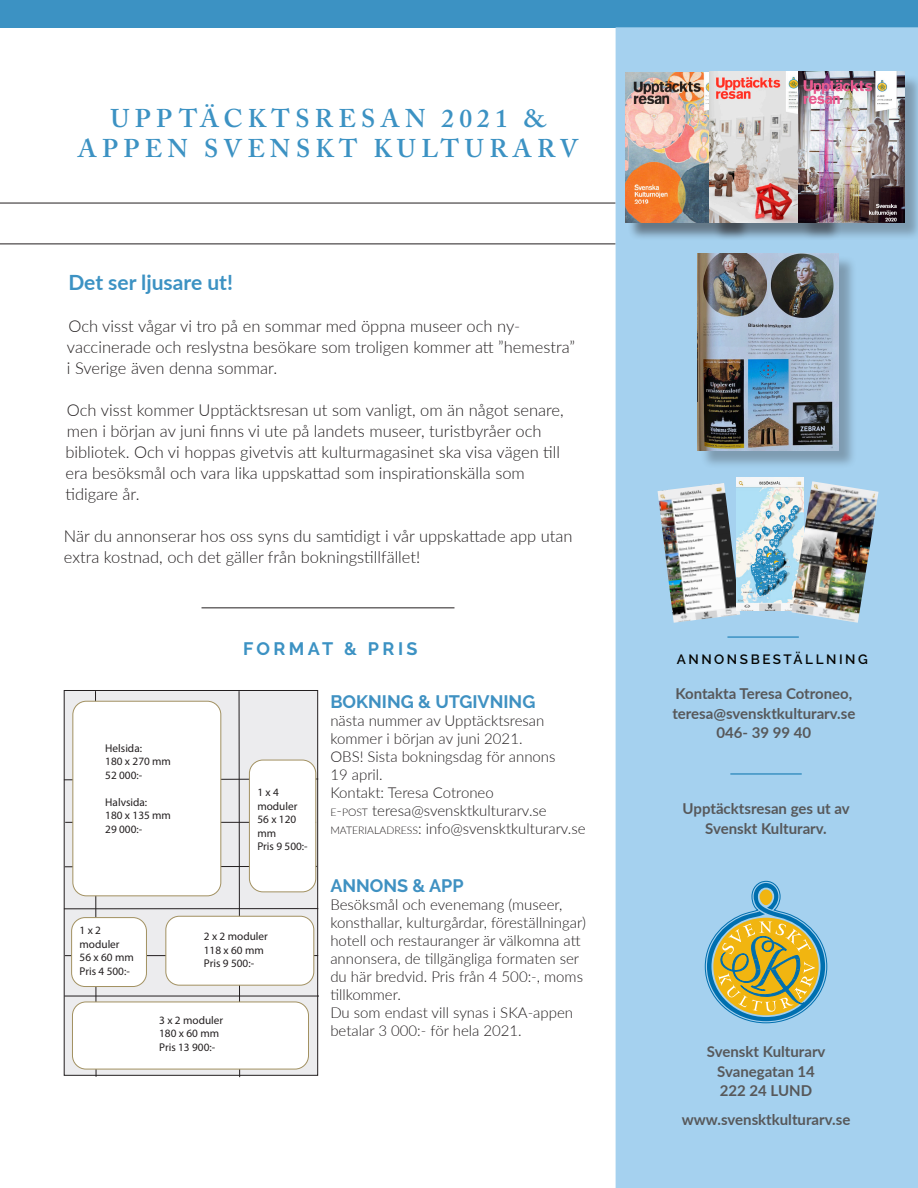
<style>
.page{position:relative;width:918px;height:1188px;background:#fff}
.page>*{position:absolute;margin:0;border:0;box-sizing:border-box;transform-origin:0 0}
.Main_Section_Header{font:600 25.5px/30.6px "Adobe Caslon Pro";letter-spacing:.215em;color:#3c92c3;text-align:center}
.Main_and_Sidebar_Bod{font:700 21px "Lato";color:#3c92c3}
.t1{font:700 18px "Raleway";color:#3f91c2}
.Main_Section_Header-2{font:700 18px "Raleway";letter-spacing:.19em;color:#3c92c3}
.Main_and_Sidebar_Bod-2{font:300 16.5px/21px "Lato";color:#231f20}
.t2{font:300 15px/18px "Lato";color:#231f20}
.Main_and_Sidebar_Bod-3{font:700 15px/19.5px "Lato";color:#57585a}
.Sidebar_Section_Titl{font:600 13.5px "Raleway";letter-spacing:.19em;color:#040503}
.t3{font:11.25px/13.5px "Myriad Pro";color:#231f20}
.s1{font-size:10.5px}
.s2{font-style:inherit}
</style>
<div class="page">
<div style="left:0;top:0;width:918px;height:27px;background:#3c92c3"></div>
<hr style="left:0;top:244px;width:616px;height:1px;background:#231f20">
<hr style="left:0;top:203px;width:616px;height:1px;background:#231f20">
<div style="left:616px;top:28px;width:301px;height:1159px;background:#a5d1ef"></div>
<div style="left:616px;top:27px;width:302px;height:1161px;border:2px solid #a5d1ef"></div>
<hr style="left:727px;top:636px;width:72px;height:2px;background:#3c92c3">
<hr style="left:730px;top:773px;width:72px;height:2px;background:#3c92c3">
<div style="left:700px;top:255px;width:157px;height:215px;background:#231f20;opacity:.3"></div>
<img style="left:698px;top:253px;width:140px;height:198px">
<svg style="left:705px;top:881px;width:122px;height:142px"></svg>
<div style="left:628px;top:74px;width:122px;height:167px;background:#231f20;opacity:.5"></div>
<img style="left:625px;top:72px;width:84px;height:151px">
<div style="left:712px;top:74px;width:129px;height:168px;background:#231f20;opacity:.5"></div>
<img style="left:709px;top:72px;width:90px;height:151px">
<div style="left:801px;top:74px;width:117px;height:168px;background:#231f20;opacity:.3"></div>
<img style="left:799px;top:72px;width:105px;height:151px">
<hr style="left:202px;top:608px;width:252px;height:1px;background:#231f20">
<svg style="left:64px;top:691px;width:255px;height:387px;background:#e1e0e1"></svg>
<hr style="left:65px;top:822px;width:251px;height:1px;background:#231f20">
<hr style="left:65px;top:866px;width:252px;height:1px;background:#231f20">
<hr style="left:64px;top:908px;width:254px;height:1px;background:#231f20">
<hr style="left:65px;top:955px;width:253px;height:1px;background:#231f20">
<div style="left:73px;top:701px;width:148px;height:195px;background:#fff;border-radius:13px"></div>
<div style="left:72px;top:701px;width:149px;height:195px;border:1px solid #a29161;border-radius:13px"></div>
<div style="left:72px;top:918px;width:74px;height:69px;background:#fff;border-radius:14px"></div>
<div style="left:71px;top:917px;width:76px;height:70px;border:1px solid #a29161;border-radius:14px"></div>
<hr style="left:64px;top:996px;width:255px;height:1px;background:#231f20">
<div style="left:72px;top:1002px;width:237px;height:67px;background:#fff;border-radius:14px"></div>
<div style="left:72px;top:1002px;width:237px;height:67px;border:1px solid #a29161;border-radius:14px"></div>
<div style="left:166px;top:916px;width:148px;height:69px;background:#fff;border-radius:14px"></div>
<div style="left:165px;top:916px;width:149px;height:70px;border:1px solid #a29161;border-radius:14px"></div>
<div style="left:249px;top:760px;width:67px;height:132px;background:#fff;border-radius:14px"></div>
<div style="left:249px;top:760px;width:67px;height:132px;border:1px solid #a29161;border-radius:14px"></div>
<img style="left:658px;top:483px;width:82px;height:140px">
<img style="left:736px;top:478px;width:68px;height:132px">
<img style="left:792px;top:481px;width:87px;height:142px">
<p class="Main_Section_Header" style="left:78px;top:103px;width:502px">UPPTÄCKTSRESAN 2021 &amp;<br>APPEN SVENSKT KULTURARV</p>
<p class="Main_and_Sidebar_Bod" style="left:68px;top:267px;width:166px">Det ser ljusare ut!</p>
<p class="Main_and_Sidebar_Bod-2" style="left:68px;top:315px;width:453px">Och visst vågar vi tro på en sommar med öppna museer och ny-</p>
<p class="Main_and_Sidebar_Bod-2" style="left:67px;top:336px;width:510px">vaccinerade och reslystna besökare som troligen kommer att ”hemestra” i Sverige även denna sommar.</p>
<p class="Main_and_Sidebar_Bod-2" style="left:67px;top:399px;width:498px">Och visst kommer Upptäcktsresan ut som vanligt, om än något senare, men i början av juni finns vi ute på landets museer, turistbyråer och</p>
<p class="Main_and_Sidebar_Bod-2" style="left:65px;top:441px;width:496px">bibliotek. Och vi hoppas givetvis att kulturmagasinet ska visa vägen till era besöksmål och vara lika uppskattad som inspirationskälla som</p>
<p class="Main_and_Sidebar_Bod-2" style="left:65px;top:483px;width:76px">tidigare år.</p>
<p class="Main_and_Sidebar_Bod-2" style="left:64px;top:525px;width:510px">När du annonserar hos oss syns du samtidigt i vår uppskattade app utan extra kostnad, och det gäller från bokningstillfället!</p>
<p class="t3" style="left:105px;top:741px;width:38px">Helsida:</p>
<p class="t3" style="left:105px;top:754px;width:67px">180 x 270 mm</p>
<p class="t3" style="left:105px;top:768px;width:39px">52 000:-</p>
<p class="t3" style="left:105px;top:795px;width:43px">Halvsida:</p>
<p class="t3" style="left:105px;top:808px;width:67px">180 x 135 mm</p>
<p class="t3" style="left:105px;top:822px;width:39px">29 000:-</p>
<p class="Main_Section_Header-2" style="left:243px;top:638px;width:176px">FORMAT &amp; PRIS</p>
<p class="t3" style="left:257px;top:786px;width:23px">1 x 4</p>
<p class="t3" style="left:257px;top:799px;width:42px">moduler</p>
<p class="t3" style="left:257px;top:813px;width:40px">56 x 120 mm</p>
<p class="t3" style="left:257px;top:840px;width:52px">Pris 9 500:-</p>
<p class="t1" style="left:330px;top:692px;width:207px">BOKNING &amp; UTGIVNING</p>
<p class="t2" style="left:330px;top:711px;width:216px">nästa nummer av Upptäcktsresan</p>
<p class="t2" style="left:330px;top:729px;width:194px">kommer i början av juni 2021.</p>
<p class="t2" style="left:330px;top:747px;width:227px">OBS! Sista bokningsdag för annons</p>
<p class="t2" style="left:330px;top:765px;width:218px">19 april.<br>Kontakt: Teresa Cotroneo<br><span class="s1">E</span><span class="s2">-</span><span class="s1">POST</span> teresa@svensktkulturarv.se</p>
<p class="t2" style="left:330px;top:819px;width:257px"><span class="s1">MATERIALADRESS</span>: info@svensktkulturarv.se</p>
<p class="t3" style="left:80px;top:923px;width:23px">1 x 2</p>
<p class="t3" style="left:80px;top:937px;width:42px">moduler</p>
<p class="t3" style="left:80px;top:950px;width:56px">56 x 60 mm</p>
<p class="t3" style="left:80px;top:964px;width:52px">Pris 4 500:-</p>
<p class="t3" style="left:204px;top:930px;width:65px">2 x 2 moduler</p>
<p class="t3" style="left:204px;top:943px;width:61px">118 x 60 mm</p>
<p class="t3" style="left:204px;top:957px;width:52px">Pris 9 500:-</p>
<p class="t3" style="left:159px;top:1013px;width:65px">3 x 2 moduler</p>
<p class="t3" style="left:159px;top:1027px;width:61px">180 x 60 mm</p>
<p class="t3" style="left:159px;top:1040px;width:58px">Pris 13 900:-</p>
<p class="t1" style="left:330px;top:875px;width:135px">ANNONS &amp; APP</p>
<p class="t2" style="left:330px;top:895px;width:257px">Besöksmål och evenemang (museer, konsthallar, kulturgårdar, föreställningar) hotell och restauranger är välkomna att annonsera, de tillgängliga formaten ser du här bredvid. Pris från 4 500:-, moms tillkommer.</p>
<p class="t2" style="left:330px;top:1003px;width:244px">Du som endast vill synas i SKA-appen betalar 3 000:- för hela 2021.</p>
<p class="Sidebar_Section_Titl" style="left:677px;top:652px;width:193px">ANNONSBESTÄLLNING</p>
<p class="Main_and_Sidebar_Bod-3" style="left:672px;top:684px;width:185px">Kontakta Teresa Cotroneo, teresa@svensktkulturarv.se</p>
<p class="Main_and_Sidebar_Bod-3" style="left:716px;top:723px;width:96px">046- 39 99 40</p>
<p class="Main_and_Sidebar_Bod-3" style="left:683px;top:798px;width:169px;text-align:center">Upptäcktsresan ges ut av<br>Svenskt Kulturarv.</p>
<p class="Main_and_Sidebar_Bod-3" style="left:707px;top:1042px;width:120px">Svenskt Kulturarv</p>
<p class="Main_and_Sidebar_Bod-3" style="left:717px;top:1061px;width:99px">Svanegatan 14</p>
<p class="Main_and_Sidebar_Bod-3" style="left:720px;top:1081px;width:94px">222 24 LUND</p>
<p class="Main_and_Sidebar_Bod-3" style="left:682px;top:1109px;width:170px">www.svensktkulturarv.se</p>
</div>
